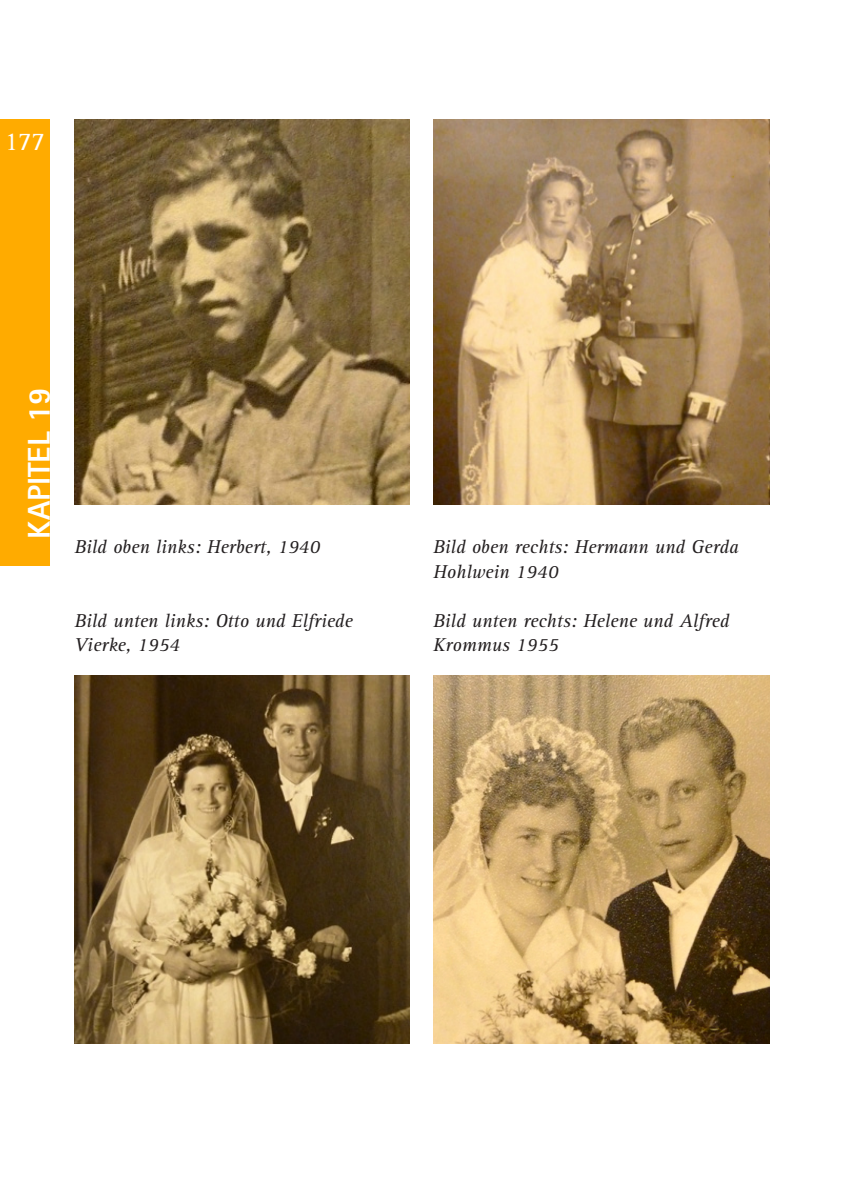
<style>
.page{position:relative;width:844px;height:1191px;background:#fff}
.page>*{position:absolute;margin:0;border:0;box-sizing:border-box;transform-origin:0 0}
.Kapitel{font:800 31.5px "Rotis Sans Serif Std";color:#fff}
.t1{font:26.25px "Rotis Serif Std";color:#fff}
.Fließtext{font:italic 19.25px/24.5px "Rotis Serif Std";color:#231f20}
</style>
<div class="page">
<div style="left:0;top:119px;width:50px;height:446px;background:#ffab00"></div>
<img style="left:74px;top:119px;width:335px;height:385px">
<img style="left:74px;top:676px;width:335px;height:367px">
<img style="left:433px;top:119px;width:336px;height:385px">
<img style="left:433px;top:676px;width:336px;height:367px">
<h2 class="t1" style="left:4px;top:126px;width:42px">177</h2>
<p class="Kapitel" style="left:19px;top:538px;width:153px;rotate:-90deg">KAPITEL 19</p>
<p class="Fließtext" style="left:74px;top:535px;width:247px">Bild oben links: Herbert, 1940</p>
<p class="Fließtext" style="left:74px;top:609px;width:280px">Bild unten links: Otto und Elfriede</p>
<p class="Fließtext" style="left:74px;top:633px;width:107px">Vierke, 1954</p>
<p class="Fließtext" style="left:433px;top:535px;width:307px">Bild oben rechts: Hermann und Gerda<br>Hohlwein 1940</p>
<p class="Fließtext" style="left:433px;top:609px;width:297px">Bild unten rechts: Helene und Alfred<br>Krommus 1955</p>
</div>
